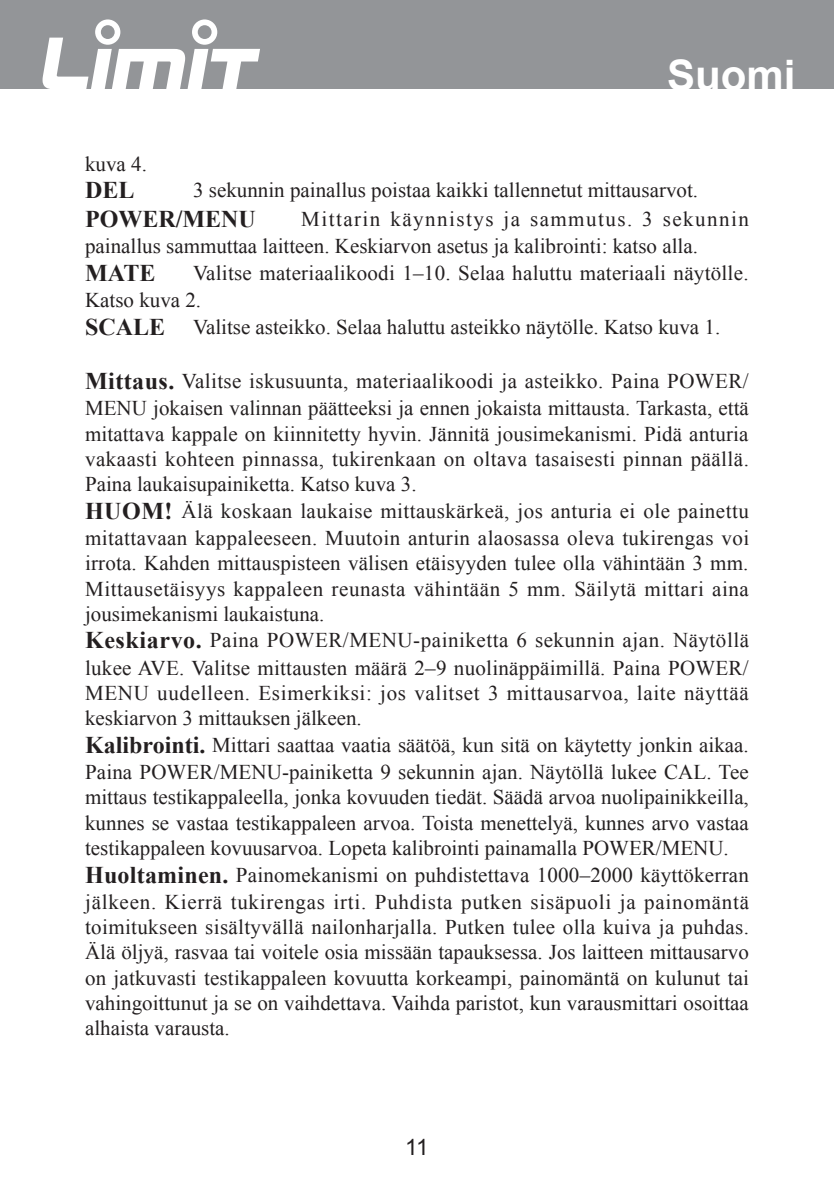
<style>
.page{position:relative;width:834px;height:1191px;background:#fff}
.page>*{position:absolute;margin:0;border:0;box-sizing:border-box;transform-origin:0 0}
.t1{font:700 42px "Arial";color:#fff}
.t2{font:700 24px "Times New Roman";color:#231f20}
.t3{font:22.5px "Arial";color:#231f20}
.t4{font:21px/26.1px "Times New Roman";letter-spacing:.005em;color:#231f20}
.s1{font-weight:700;font-size:24px}
</style>
<div class="page">
<div style="left:0;top:0;width:833px;height:89px;background:#939598"></div>
<svg style="left:43px;top:19px;width:217px;height:70px"></svg>
<p class="t1" style="left:667px;top:47px;width:130px">Suomi</p>
<p class="t4" style="left:85px;top:150px;width:63px">kuva 4.</p>
<p class="t2" style="left:85px;top:174px;width:51px">DEL</p>
<p class="t4" style="left:193px;top:177px;width:506px">3 sekunnin painallus poistaa kaikki tallennetut mittausarvot.</p>
<p class="t2" style="left:85px;top:202px;width:172px">POWER/MENU</p>
<p class="t4" style="left:85px;top:205px;width:665px;line-height:27.3px;text-indent:216px">Mittarin käynnistys ja sammutus. 3 sekunnin painallus sammuttaa laitteen. Keskiarvon asetus ja kalibrointi: katso alla.</p>
<p class="t2" style="left:85px;top:256px;width:72px">MATE</p>
<p class="t4" style="left:85px;top:259px;width:665px;line-height:27px;text-indent:108px">Valitse materiaalikoodi 1–10. Selaa haluttu materiaali näytölle.<br>Katso kuva 2.<br><span class="s1">SCALE</span> Valitse asteikko. Selaa haluttu asteikko näytölle. Katso kuva 1.</p>
<p class="t4" style="left:85px;top:367px;width:665px;line-height:27.3px"><span class="s1">Mittaus.</span> Valitse iskusuunta, materiaalikoodi ja asteikko. Paina POWER/<br>MENU jokaisen valinnan päätteeksi ja ennen jokaista mittausta. Tarkasta, että</p>
<p class="t4" style="left:85px;top:420px;width:665px">mitattava kappale on kiinnitetty hyvin. Jännitä jousimekanismi. Pidä anturia vakaasti kohteen pinnassa, tukirenkaan on oltava tasaisesti pinnan päällä.<br>Paina laukaisupainiketta. Katso kuva 3.<br><span class="s1">HUOM!</span> Älä koskaan laukaise mittauskärkeä, jos anturia ei ole painettu mitattavaan kappaleeseen. Muutoin anturin alaosassa oleva tukirengas voi</p>
<p class="t4" style="left:85px;top:550px;width:665px">irrota. Kahden mittauspisteen välisen etäisyyden tulee olla vähintään 3 mm.<br>Mittausetäisyys kappaleen reunasta vähintään 5 mm. Säilytä mittari aina jousimekanismi laukaistuna.<br><span class="s1">Keskiarvo.</span> Paina POWER/MENU-painiketta 6 sekunnin ajan. Näytöllä lukee AVE. Valitse mittausten määrä 2–9 nuolinäppäimillä. Paina POWER/</p>
<p class="t4" style="left:85px;top:679px;width:665px">MENU uudelleen. Esimerkiksi: jos valitset 3 mittausarvoa, laite näyttää keskiarvon 3 mittauksen jälkeen.<br><span class="s1">Kalibrointi.</span> Mittari saattaa vaatia säätöä, kun sitä on käytetty jonkin aikaa.<br>Paina POWER/MENU-painiketta 9 sekunnin ajan. Näytöllä lukee CAL. Tee</p>
<p class="t4" style="left:85px;top:784px;width:665px">mittaus testikappaleella, jonka kovuuden tiedät. Säädä arvoa nuolipainikkeilla, kunnes se vastaa testikappaleen arvoa. Toista menettelyä, kunnes arvo vastaa testikappaleen kovuusarvoa. Lopeta kalibrointi painamalla POWER/MENU.<br><span class="s1">Huoltaminen.</span> Painomekanismi on puhdistettava 1000–2000 käyttökerran jälkeen. Kierrä tukirengas irti. Puhdista putken sisäpuoli ja painomäntä</p>
<p class="t4" style="left:85px;top:914px;width:665px;line-height:25.2px;text-align:justify">toimitukseen sisältyvällä nailonharjalla. Putken tulee olla kuiva ja puhdas.<br>Älä öljyä, rasvaa tai voitele osia missään tapauksessa. Jos laitteen mittausarvo on jatkuvasti testikappaleen kovuutta korkeampi, painomäntä on kulunut tai vahingoittunut ja se on vaihdettava. Vaihda paristot, kun varausmittari osoittaa alhaista varausta.</p>
<p class="t3" style="left:405px;top:1132px;width:25px">11</p>
</div>
